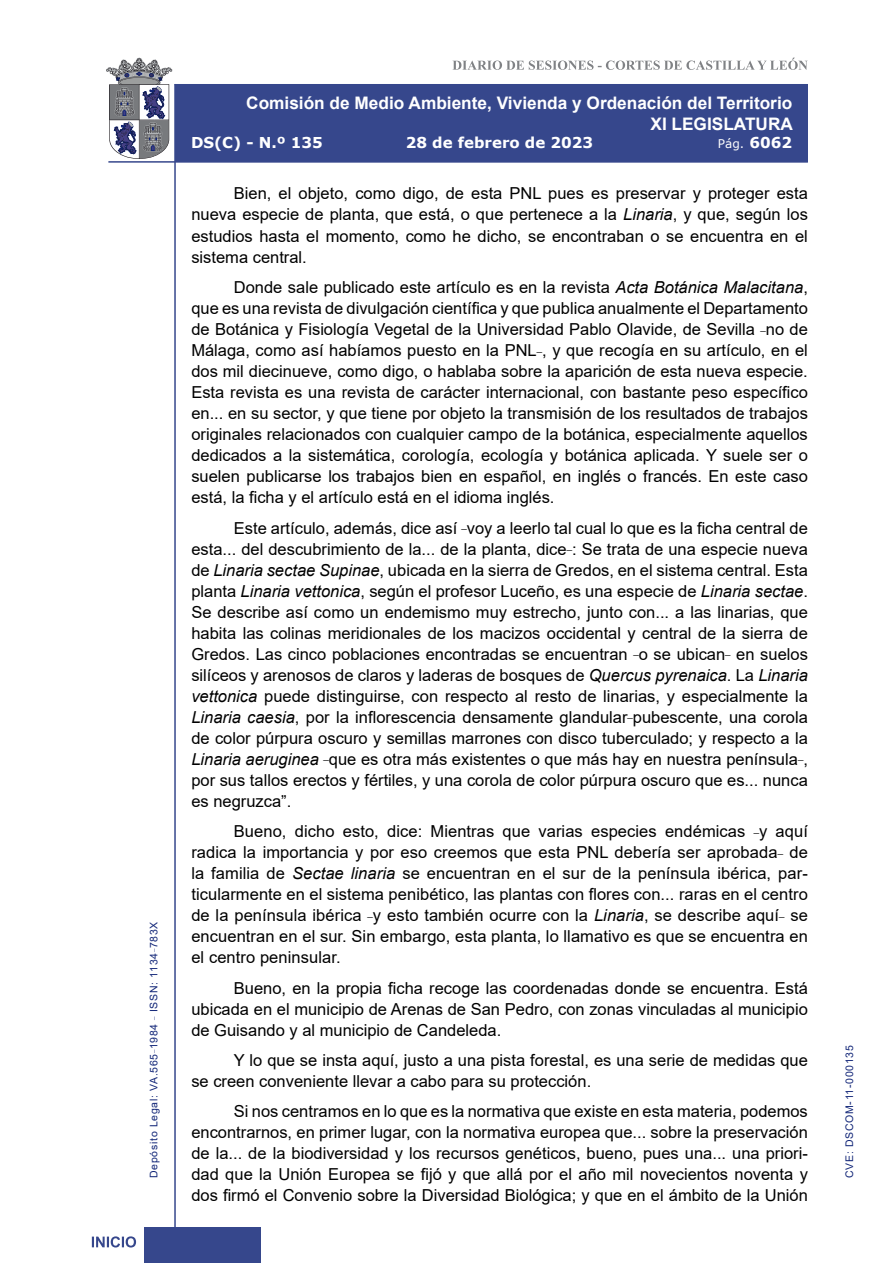
<style>
.page{position:relative;width:893px;height:1263px;background:#fff}
.page>*{position:absolute;margin:0;border:0;box-sizing:border-box;transform-origin:0 0}
.t1{font:700 17.25px/20.7px "Arial";color:#fff;text-align:right}
.t2{font:16.5px/21px "Arial";color:#000;text-align:justify}
.t3{font:700 15px "Verdana";color:#fff}
.t4{font:12px "Verdana";color:#fff}
.t5{font:10.5px "Arial";letter-spacing:.065em;color:#122678}
.s1{font-weight:700;font-size:15px}
.s2{font-style:italic}
</style>
<div class="page">
<svg style="left:452px;top:58px;width:356px;height:12px"></svg>
<hr style="left:174px;top:84px;width:2px;height:1179px;background:#36478c">
<div style="left:144px;top:1227px;width:117px;height:36px;background:#36478c"></div>
<div style="left:175px;top:84px;width:633px;height:78px;background:#36478c"></div>
<hr style="left:108px;top:161px;width:700px;height:2px;background:#36478c">
<svg style="left:92px;top:1236px;width:44px;height:11px"></svg>
<svg style="left:106px;top:58px;width:66px;height:101px"></svg>
<p class="t5" style="left:146px;top:1178px;width:258px;rotate:-90deg">Depósito Legal: VA.565<sup>_</sup>1984 <sup>_</sup> ISSN: 1134<sup>_</sup>783X</p>
<p class="t1" style="left:246px;top:93px;width:548px">Comisión de Medio Ambiente, Vivienda y Ordenación del Territorio<br>XI LEGISLATURA</p>
<p class="t3" style="left:191px;top:132px;width:133px">DS(C) - N.º 135</p>
<p class="t3" style="left:406px;top:132px;width:189px">28 de febrero de 2023</p>
<p class="t4" style="left:718px;top:135px;width:76px">Pág. <span class="s1">6062</span></p>
<p class="t2" style="left:191px;top:183px;width:618px;text-indent:43px">Bien, el objeto, como digo, de esta PNL pues es preservar y proteger esta nueva especie de planta, que está, o que pertenece a la <span class="s2">Linaria</span>, y que, según los estudios hasta el momento, como he dicho, se encontraban o se encuentra en el sistema central.</p>
<p class="t2" style="left:191px;top:277px;width:618px;text-indent:43px">Donde sale publicado este artículo es en la revista <span class="s2">Acta Botánica Malacitana</span>, que es una revista de divulgación científica y que publica anualmente el Departamento de Botánica y Fisiología Vegetal de la Universidad Pablo Olavide, de Sevilla <sup>_</sup>no de Málaga, como así habíamos puesto en la PNL<sup>_</sup>, y que recogía en su artículo, en el dos mil diecinueve, como digo, o hablaba sobre la aparición de esta nueva especie.<br>Esta revista es una revista de carácter internacional, con bastante peso específico en... en su sector, y que tiene por objeto la transmisión de los resultados de trabajos originales relacionados con cualquier campo de la botánica, especialmente aquellos dedicados a la sistemática, corología, ecología y botánica aplicada. Y suele ser o suelen publicarse los trabajos bien en español, en inglés o francés. En este caso está, la ficha y el artículo está en el idioma inglés.</p>
<p class="t2" style="left:191px;top:517px;width:618px;text-indent:43px">Este artículo, además, dice así <sup>_</sup>voy a leerlo tal cual lo que es la ficha central de esta... del descubrimiento de la... de la planta, dice<sup>_</sup>: Se trata de una especie nueva de <span class="s2">Linaria sectae Supinae</span>, ubicada en la sierra de Gredos, en el sistema central. Esta planta <span class="s2">Linaria vettonica</span>, según el profesor Luceño, es una especie de <span class="s2">Linaria sectae</span>.<br>Se describe así como un endemismo muy estrecho, junto con... a las linarias, que habita las colinas meridionales de los macizos occidental y central de la sierra de Gredos. Las cinco poblaciones encontradas se encuentran <sup>_</sup>o se ubican<sup>_</sup> en suelos silíceos y arenosos de claros y laderas de bosques de <span class="s2">Quercus pyrenaica</span>. La <span class="s2">Linaria vettonica</span> puede distinguirse, con respecto al resto de linarias, y especialmente la <span class="s2">Linaria caesia</span>, por la inflorescencia densamente glandular<sup>_</sup>pubescente, una corola de color púrpura oscuro y semillas marrones con disco tuberculado; y respecto a la <span class="s2">Linaria aeruginea</span> <sup>_</sup>que es otra más existentes o que más hay en nuestra península<sup>_</sup>, por sus tallos erectos y fértiles, y una corola de color púrpura oscuro que es... nunca es negruzca”.</p>
<p class="t2" style="left:191px;top:821px;width:618px;text-indent:43px">Bueno, dicho esto, dice: Mientras que varias especies endémicas <sup>_</sup>y aquí radica la importancia y por eso creemos que esta PNL debería ser aprobada<sup>_</sup> de la familia de <span class="s2">Sectae linaria</span> se encuentran en el sur de la península ibérica, par&shy;ticularmente en el sistema penibético, las plantas con flores con... raras en el centro de la península ibérica <sup>_</sup>y esto también ocurre con la <span class="s2">Linaria</span>, se describe aquí<sup>_</sup> se encuentran en el sur. Sin embargo, esta planta, lo llamativo es que se encuentra en el centro peninsular.</p>
<p class="t2" style="left:191px;top:977px;width:618px;text-indent:43px">Bueno, en la propia ficha recoge las coordenadas donde se encuentra. Está ubicada en el municipio de Arenas de San Pedro, con zonas vinculadas al municipio de Guisando y al municipio de Candeleda.</p>
<p class="t2" style="left:191px;top:1049px;width:618px;text-indent:43px">Y lo que se insta aquí, justo a una pista forestal, es una serie de medidas que se creen conveniente llevar a cabo para su protección.</p>
<p class="t2" style="left:191px;top:1101px;width:618px;text-indent:43px">Si nos centramos en lo que es la normativa que existe en esta materia, podemos encontrarnos, en primer lugar, con la normativa europea que... sobre la preservación de la... de la biodiversidad y los recursos genéticos, bueno, pues una... una priori&shy;dad que la Unión Europea se fijó y que allá por el año mil novecientos noventa y dos firmó el Convenio sobre la Diversidad Biológica; y que en el ámbito de la Unión</p>
<p class="t5" style="left:842px;top:1178px;width:134px;rotate:-90deg">CVE: DSCOM-11-000135</p>
</div>
